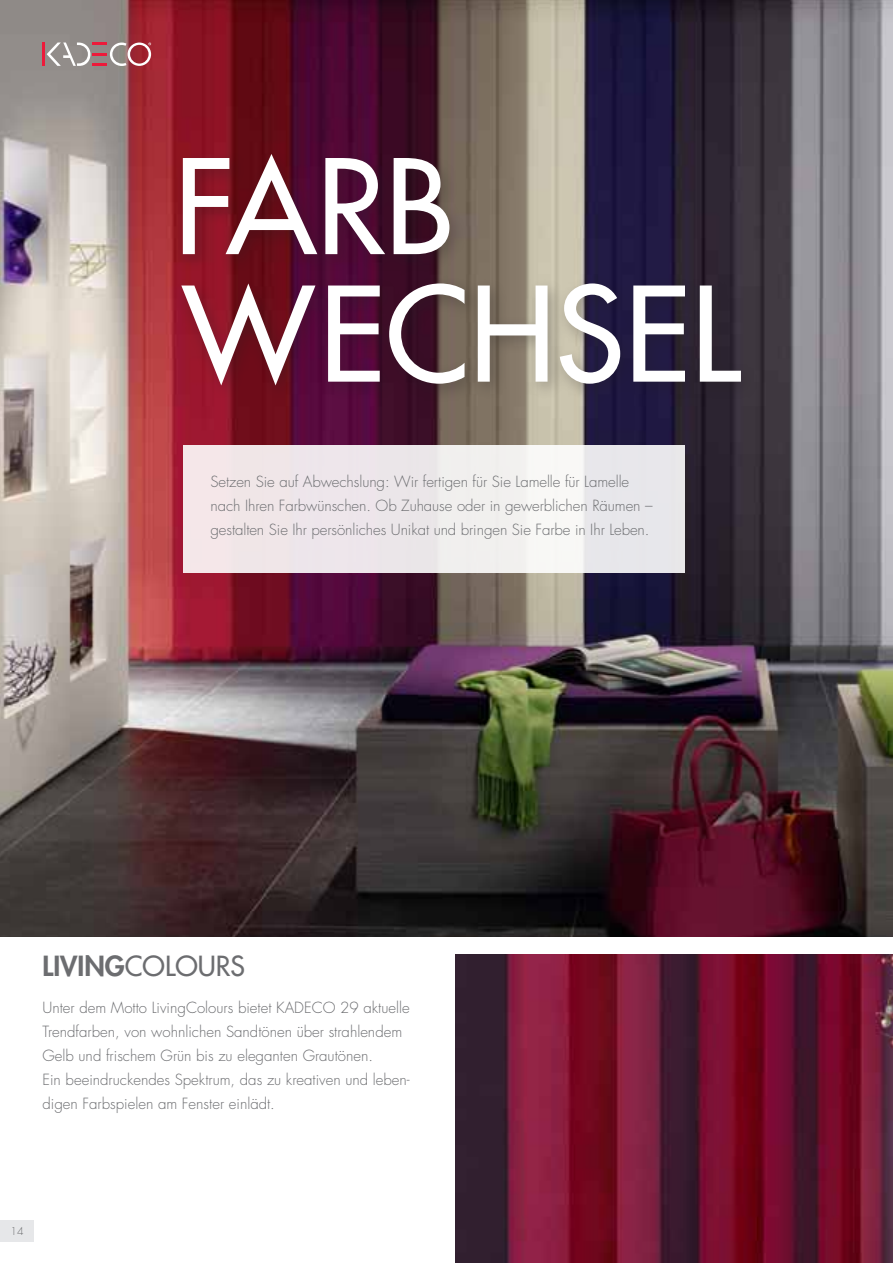
<style>
.page{position:relative;width:893px;height:1263px;background:#fff}
.page>*{position:absolute;margin:0;border:0;box-sizing:border-box;transform-origin:0 0}
.t1{font:500 127.5px/127.5px "Futura Std";color:#fff}
.t2{font:500 27px "Futura Std";color:#6c6d70}
.t3{font:300 15px/24px "Futura Std";color:#6c6d70}
.t4{font:300 10.5px "Futura Std";color:#6c6d70}
.s1{font-weight:800}
</style>
<div class="page">
<div style="left:0;top:1220px;width:34px;height:22px;background:#e6e7e9"></div>
<img style="left:0;top:0;width:893px;height:936px">
<img style="left:456px;top:954px;width:437px;height:309px">
<div style="left:173px;top:147px;width:586px;height:255px;background:#231f20;opacity:.3"></div>
<div style="left:183px;top:445px;width:502px;height:128px;background:linear-gradient(to right,#f2e6e8,#eceeef)"></div>
<hr style="left:43px;top:43px;width:2px;height:23px;background:#ed1a3a">
<svg style="left:47px;top:43px;width:104px;height:23px"></svg>
<h1 class="t1" style="left:174px;top:144px;width:567px">FARB<br>WECHSEL</h1>
<p class="t3" style="left:210px;top:470px;width:444px">Setzen Sie auf Abwechslung: Wir fertigen für Sie Lamelle für Lamelle nach Ihren Farbwünschen. Ob Zuhause oder in gewerblichen Räumen – gestalten Sie Ihr persönliches Unikat und bringen Sie Farbe in Ihr Leben.</p>
<h2 class="t2" style="left:43px;top:949px;width:101px"><span class="s1">LIVING</span>COLOURS</h2>
<p class="t3" style="left:43px;top:996px;width:369px">Unter dem Motto LivingColours bietet KADECO 29 aktuelle Trendfarben, von wohnlichen Sandtönen über strahlendem Gelb und frischem Grün bis zu eleganten Grautönen.<br>Ein beeindruckendes Spektrum, das zu kreativen und leben&shy;digen Farbspielen am Fenster einlädt.</p>
<p class="t4" style="left:10px;top:1224px;width:15px">14</p>
</div>
